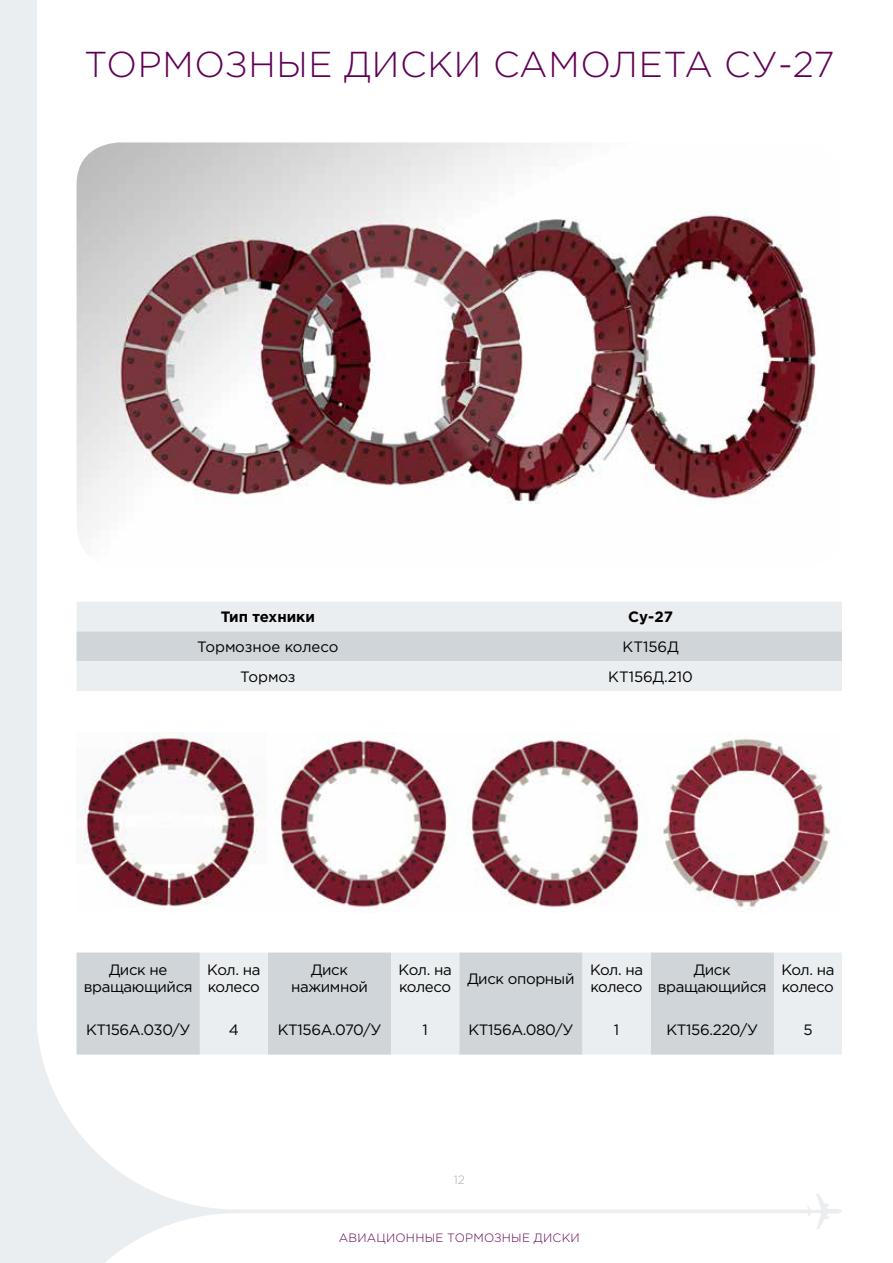
<style>
.page{position:relative;width:893px;height:1263px;background:#fff}
.page>*{position:absolute;margin:0;border:0;box-sizing:border-box;transform-origin:0 0}
.t1{font:300 36px "Gotham Pro";letter-spacing:.02em;color:#600055}
.t2{font:15px/16.5px "Gotham Pro";letter-spacing:-.025em;color:#000}
.t3{font:15px "Gotham Pro";color:#000}
.t4{font:700 15px "Gotham Pro";color:#000}
.t5{font:300 12px "Gotham Pro";letter-spacing:.02em;color:#600055}
.t6{font:300 12px "Gotham Pro";color:#a7afb5}
</style>
<div class="page">
<svg style="left:810px;top:1194px;width:32px;height:35px"></svg>
<svg style="left:36px;top:1009px;width:774px;height:254px"></svg>
<div style="left:0;top:0;width:36px;height:1263px;background:#ebeef0"></div>
<img style="left:77px;top:142px;width:740px;height:388px">
<svg style="left:77px;top:602px;width:765px;height:89px;background:#e1e5e8"></svg>
<div style="left:77px;top:952px;width:123px;height:102px;background:#cfd5d9"></div>
<svg style="left:200px;top:952px;width:642px;height:102px;background:#dbdfe2"></svg>
<img style="left:77px;top:733px;width:754px;height:175px">
<h1 class="t1" style="left:84px;top:45px;width:752px">ТОРМОЗНЫЕ ДИСКИ САМОЛЕТА СУ-27</h1>
<p class="t4" style="left:221px;top:608px;width:96px">Тип техники</p>
<p class="t4" style="left:628px;top:608px;width:46px">Су-27</p>
<p class="t3" style="left:197px;top:638px;width:143px">Тормозное колесо</p>
<p class="t2" style="left:623px;top:638px;width:58px">КТ156Д</p>
<p class="t2" style="left:240px;top:668px;width:57px">Тормоз</p>
<p class="t3" style="left:608px;top:668px;width:86px">КТ156Д.210</p>
<p class="t2" style="left:84px;top:962px;width:110px;text-align:center">Диск не вращающийся</p>
<p class="t2" style="left:207px;top:962px;width:55px">Кол. на колесо</p>
<p class="t2" style="left:291px;top:962px;width:78px;text-align:center">Диск нажимной</p>
<p class="t2" style="left:399px;top:962px;width:55px">Кол. на колесо</p>
<p class="t2" style="left:467px;top:970px;width:109px">Диск опорный</p>
<p class="t2" style="left:590px;top:962px;width:55px">Кол. на колесо</p>
<p class="t2" style="left:658px;top:962px;width:110px;text-align:center">Диск вращающийся</p>
<p class="t2" style="left:781px;top:962px;width:55px">Кол. на колесо</p>
<p class="t2" style="left:86px;top:1021px;width:106px">КТ156А.030/У</p>
<p class="t2" style="left:229px;top:1021px;width:12px">4</p>
<p class="t2" style="left:278px;top:1021px;width:105px">КТ156А.070/У</p>
<p class="t2" style="left:423px;top:1021px;width:7px">1</p>
<p class="t2" style="left:468px;top:1021px;width:106px">КТ156А.080/У</p>
<p class="t2" style="left:614px;top:1021px;width:7px">1</p>
<p class="t2" style="left:666px;top:1021px;width:93px">КТ156.220/У</p>
<p class="t2" style="left:803px;top:1021px;width:11px">5</p>
<p class="t6" style="left:454px;top:1174px;width:13px">12</p>
<p class="t5" style="left:339px;top:1231px;width:242px">АВИАЦИОННЫЕ ТОРМОЗНЫЕ ДИСКИ</p>
</div>
